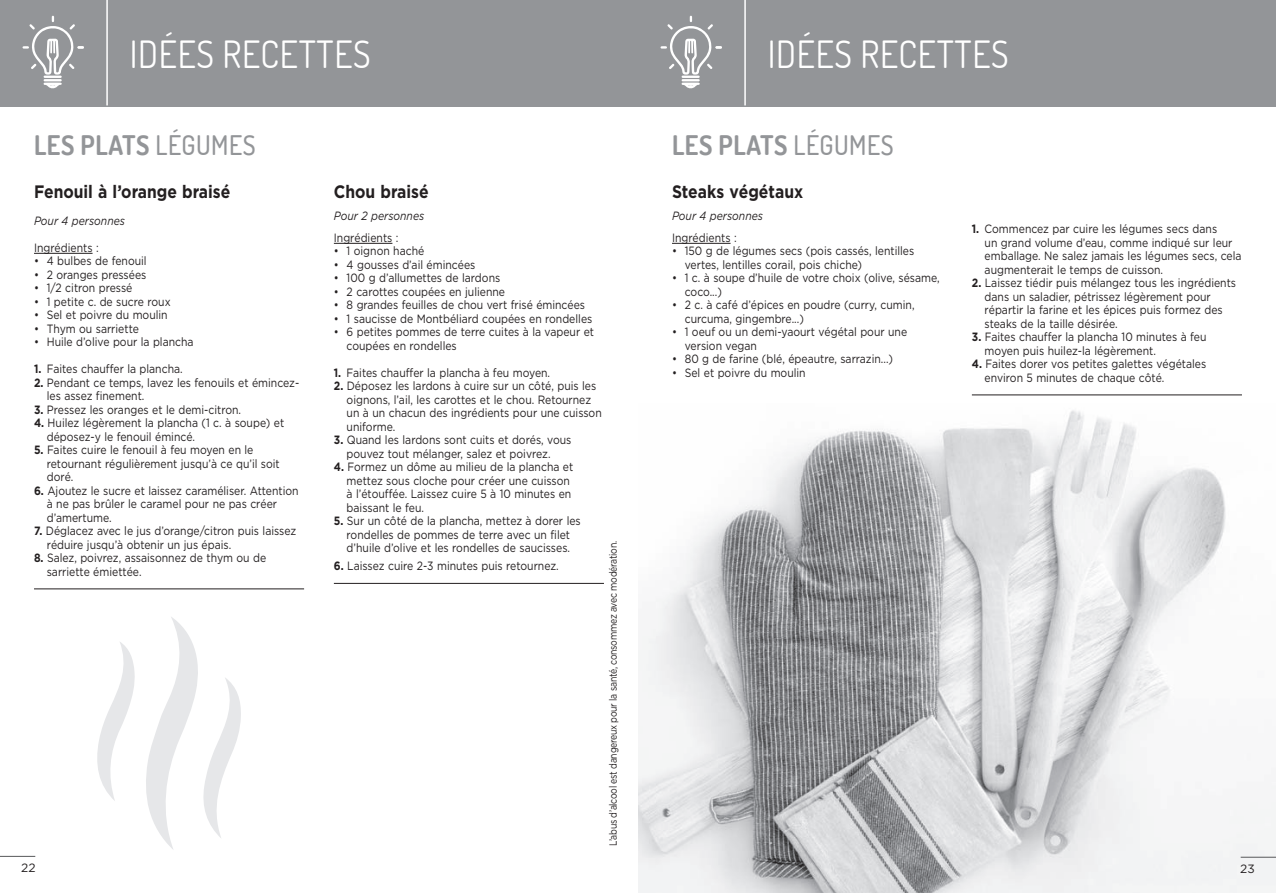
<style>
.page{position:relative;width:1276px;height:893px;background:#fff}
.page>*{position:absolute;margin:0;border:0;box-sizing:border-box;transform-origin:0 0}
.t1{font:37.5px "Dosis";letter-spacing:.02em;color:#fff;scale:.95 1}
.t2{font:700 27px "Dosis";letter-spacing:.02em;color:#939598;scale:.95 1}
.t3{font:700 18px "Gotham HTF";color:#231f20;scale:.87 1}
.t4{font:12px/13.5px "Gotham HTF";color:#231f20;scale:.87 1}
.t5{font:italic 12px "Gotham HTF";color:#231f20;scale:.87 1}
.t6{font:12px "Gotham HTF";color:#231f20}
.t7{font:10.5px "Gotham HTF";letter-spacing:-.03em;color:#231f20;scale:.83 1}
.s1{font-weight:500}
.s2{font-weight:700}
</style>
<div class="page">
<img style="left:638px;top:410px;width:638px;height:483px">
<hr style="left:1240px;top:857px;width:36px;height:1px;background:#57585a">
<hr style="left:0;top:856px;width:35px;height:1px;background:#57585a">
<div style="left:0;top:0;width:638px;height:106px;background:#939598"></div>
<svg style="left:22px;top:16px;width:62px;height:73px"></svg>
<hr style="left:106px;top:0;width:2px;height:105px;background:#fff">
<div style="left:638px;top:0;width:638px;height:106px;background:#939598"></div>
<svg style="left:660px;top:16px;width:62px;height:73px"></svg>
<hr style="left:744px;top:0;width:2px;height:105px;background:#fff">
<hr style="left:34px;top:253px;width:59px;height:1px;background:#231f20">
<hr style="left:34px;top:588px;width:270px;height:1px;background:#231f20">
<hr style="left:334px;top:243px;width:58px;height:1px;background:#231f20">
<hr style="left:334px;top:583px;width:270px;height:1px;background:#231f20">
<hr style="left:672px;top:243px;width:58px;height:1px;background:#231f20">
<hr style="left:972px;top:395px;width:270px;height:1px;background:#231f20">
<svg style="left:97px;top:617px;width:144px;height:232px"></svg>
<h1 class="t1" style="left:130px;top:30px;width:255px">IDÉES RECETTES</h1>
<h1 class="t1" style="left:767px;top:30px;width:255px">IDÉES RECETTES</h1>
<h2 class="t2" style="left:34px;top:128px;width:235px">LES PLATS <span class="s1">LÉGUMES</span></h2>
<h3 class="t3" style="left:34px;top:181px;width:227px">Fenouil à l’orange braisé</h3>
<p class="t5" style="left:34px;top:214px;width:106px">Pour 4 personnes</p>
<p class="t4" style="left:34px;top:241px;width:76px">I ngrédients :</p>
<p class="t4" style="left:34px;top:254px;width:131px">• 4 bulbes de fenouil</p>
<p class="t4" style="left:34px;top:268px;width:131px">• 2 oranges pressées</p>
<p class="t4" style="left:34px;top:281px;width:115px">• 1/2 citron pressé</p>
<p class="t4" style="left:34px;top:295px;width:159px">• 1 petite c. de sucre roux</p>
<p class="t4" style="left:34px;top:308px;width:155px">• Sel et poivre du moulin</p>
<p class="t4" style="left:34px;top:322px;width:122px">• Thym ou sarriette</p>
<p class="t4" style="left:34px;top:335px;width:185px">• H uile d’olive pour la plancha</p>
<p class="t4" style="left:34px;top:362px;width:172px"><span class="s2">1.</span> Faites chauffer la plancha.</p>
<p class="t4" style="left:47px;top:376px;width:292px;text-indent:-13px"><span class="s2">2.</span> Pendant ce temps, lavez les fenouils et émincez&shy;les assez finement.</p>
<p class="t4" style="left:34px;top:403px;width:239px"><span class="s2">3.</span> Pressez les oranges et le demi-citron.</p>
<p class="t4" style="left:47px;top:416px;width:274px;text-indent:-13px"><span class="s2">4.</span> H uilez légèrement la plancha (1 c. à soupe) et déposez-y le fenouil émincé.</p>
<p class="t4" style="left:47px;top:443px;width:269px;text-indent:-13px"><span class="s2">5.</span> Faites cuire le fenouil à feu moyen en le retournant régulièrement jusqu’à ce qu’il soit doré.</p>
<p class="t4" style="left:47px;top:484px;width:291px;text-indent:-13px"><span class="s2">6.</span> Ajoutez le sucre et laissez caraméliser. Attention à ne pas brûler le caramel pour ne pas créer d’amertume.</p>
<p class="t4" style="left:47px;top:524px;width:288px;text-indent:-13px"><span class="s2">7.</span> Déglacez avec le jus d’orange/citron puis laissez réduire jusqu’à obtenir un jus épais.</p>
<p class="t4" style="left:47px;top:551px;width:254px;text-indent:-13px"><span class="s2">8.</span> Salez, poivrez, assaisonnez de thym ou de sarriette émiettée.</p>
<h3 class="t3" style="left:334px;top:181px;width:110px">Chou braisé</h3>
<p class="t5" style="left:334px;top:209px;width:105px">Pour 2 personnes</p>
<p class="t4" style="left:334px;top:231px;width:76px">I ngrédients :</p>
<p class="t4" style="left:334px;top:244px;width:105px">• 1 oignon haché</p>
<p class="t4" style="left:334px;top:258px;width:164px">• 4 gousses d’ail émincées</p>
<p class="t4" style="left:334px;top:271px;width:193px">• 100 g d’allumettes de lardons</p>
<p class="t4" style="left:334px;top:285px;width:198px">• 2 carottes coupées en julienne</p>
<p class="t4" style="left:334px;top:298px;width:290px">• 8 grandes feuilles de chou vert frisé émincées</p>
<p class="t4" style="left:334px;top:312px;width:299px">• 1 saucisse de Montbéliard coupées en rondelles</p>
<p class="t4" style="left:347px;top:325px;width:286px;text-indent:-13px">• 6 petites pommes de terre cuites à la vapeur et coupées en rondelles</p>
<p class="t4" style="left:334px;top:366px;width:250px"><span class="s2">1.</span> Faites chauffer la plancha à feu moyen.</p>
<p class="t4" style="left:347px;top:379px;width:295px;text-indent:-13px"><span class="s2">2.</span> Déposez les lardons à cuire sur un côté, puis les oignons, l’ail, les carottes et le chou. Retournez un à un chacun des ingrédients pour une cuisson uniforme.</p>
<p class="t4" style="left:347px;top:433px;width:260px;text-indent:-13px"><span class="s2">3.</span> Quand les lardons sont cuits et dorés, vous pouvez tout mélanger, salez et poivrez.</p>
<p class="t4" style="left:347px;top:460px;width:262px;text-indent:-13px"><span class="s2">4.</span> Formez un dôme au milieu de la plancha et mettez sous cloche pour créer une cuisson à l’étouffée. Laissez cuire 5 à 10 minutes en baissant le feu.</p>
<p class="t4" style="left:334px;top:514px;width:285px;text-align:center"><span class="s2">5.</span> Sur un côté de la plancha, mettez à dorer les rondelles de pommes de terre avec un filet d’huile d’olive et les rondelles de saucisses.</p>
<p class="t4" style="left:334px;top:559px;width:260px"><span class="s2">6.</span> Laissez cuire 2-3 minutes puis retournez.</p>
<p class="t7" style="left:607px;top:846px;width:369px;rotate:-90deg">L’abus d’alcool est dangereux pour la santé, consommez avec modération.</p>
<h2 class="t2" style="left:672px;top:128px;width:235px">LES PLATS <span class="s1">LÉGUMES</span></h2>
<h3 class="t3" style="left:672px;top:181px;width:152px">Steaks végétaux</h3>
<p class="t5" style="left:672px;top:209px;width:106px">Pour 4 personnes</p>
<p class="t4" style="left:672px;top:231px;width:76px">I ngrédients :</p>
<p class="t4" style="left:685px;top:244px;width:265px;text-indent:-13px">• 150 g de légumes secs (pois cassés, lentilles vertes, lentilles corail, pois chiche)</p>
<p class="t4" style="left:685px;top:271px;width:294px;text-indent:-13px">• 1 c. à soupe d’huile de votre choix (olive, sésame, coco...)</p>
<p class="t4" style="left:685px;top:298px;width:266px;text-indent:-13px">• 2 c. à café d’épices en poudre (curry, cumin, curcuma, gingembre...)</p>
<p class="t4" style="left:685px;top:325px;width:257px;text-indent:-13px">• 1 oeuf ou un demi-yaourt végétal pour une version vegan</p>
<p class="t4" style="left:672px;top:352px;width:256px">• 80 g de farine (blé, épeautre, sarrazin...)</p>
<p class="t4" style="left:672px;top:366px;width:155px">• Sel et poivre du moulin</p>
<p class="t4" style="left:984px;top:222px;width:297px;text-indent:-13px"><span class="s2">1.</span> Commencez par cuire les légumes secs dans<br>un grand volume d’eau, comme indiqué sur leur emballage. Ne salez jamais les légumes secs, cela augmenterait le temps de cuisson.</p>
<p class="t4" style="left:984px;top:276px;width:291px;text-indent:-13px"><span class="s2">2.</span> Laissez tiédir puis mélangez tous les ingrédients dans un saladier, pétrissez légèrement pour répartir la farine et les épices puis formez des steaks de la taille désirée.</p>
<p class="t4" style="left:984px;top:330px;width:257px;text-indent:-13px"><span class="s2">3.</span> Faites chauffer la plancha 10 minutes à feu moyen puis huilez-la légèrement.</p>
<p class="t4" style="left:984px;top:357px;width:256px;text-indent:-13px"><span class="s2">4.</span> Faites dorer vos petites galettes végétales environ 5 minutes de chaque côté.</p>
<p class="t6" style="left:21px;top:861px;width:16px">22</p>
<p class="t6" style="left:1240px;top:862px;width:16px">23</p>
</div>
